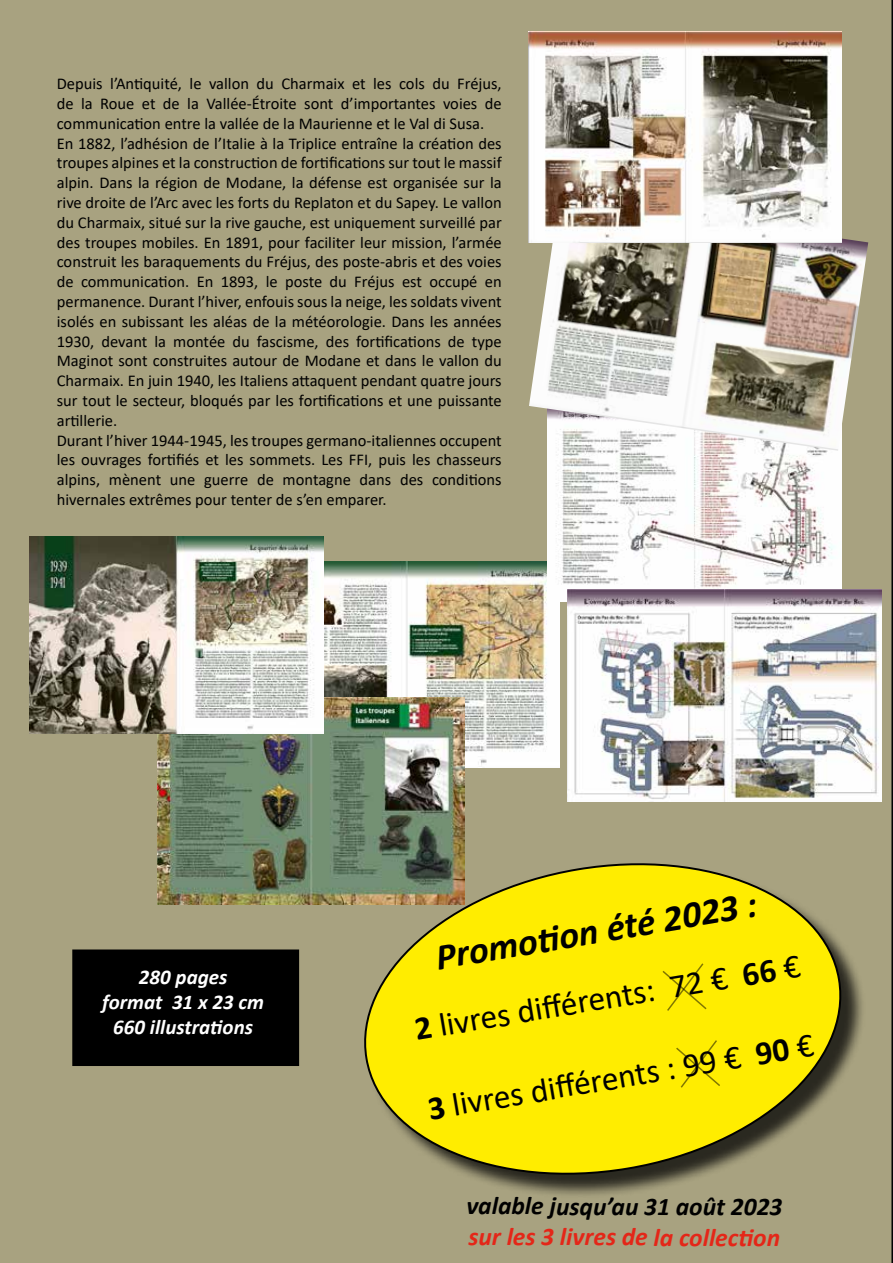
<style>
.page{position:relative;width:893px;height:1263px;background:#a8a280}
.page>*{position:absolute;margin:0;border:0;box-sizing:border-box;transform-origin:0 0}
.t1{font:italic 700 37.5px "Calibri";color:#000}
.t2{font:33.6px "Calibri";color:#000}
.t3{font:italic 700 25.5px "Calibri";color:#e42618}
.t4{font:italic 700 25.5px "Calibri";letter-spacing:-.005em;color:#000}
.t5{font:italic 700 21px/25.2px "Calibri";color:#fff;text-align:center}
.t6{font:16.5px/19.8px "Calibri";color:#000}
.s1{font-weight:700}
</style>
<div class="page">
<div style="left:73px;top:950px;width:225px;height:115px;background:#000"></div>
<div style="left:72px;top:949px;width:227px;height:117px;border:2px solid #000"></div>
<img style="left:324px;top:562px;width:235px;height:206px">
<img style="left:157px;top:698px;width:308px;height:206px">
<img style="left:30px;top:536px;width:294px;height:198px">
<img style="left:547px;top:451px;width:294px;height:150px">
<img style="left:529px;top:198px;width:339px;height:253px">
<img style="left:529px;top:32px;width:312px;height:210px">
<img style="left:568px;top:590px;width:314px;height:211px">
<div style="left:367px;top:866px;width:499px;height:333px;background:#000;opacity:.75"></div>
<svg style="left:353px;top:847px;width:500px;height:343px;background:#d5c824"></svg>
<svg style="left:674px;top:1038px;width:48px;height:51px;background:#f6e400"></svg>
<svg style="left:661px;top:962px;width:47px;height:50px;background:#f5e400"></svg>
<p class="t6" style="left:57px;top:73px;width:446px">Depuis l’Antiquité, le vallon du Charmaix et les cols du Fréjus, de la Roue et de la Vallée-Étroite sont d’importantes voies de communication entre la vallée de la Maurienne et le Val di Susa.<br>En 1882, l’adhésion de l’Italie à la Triplice entraîne la création des troupes alpines et la construction de fortifications sur tout le massif alpin. Dans la région de Modane, la défense est organisée sur la rive droite de l’Arc avec les forts du Replaton et du Sapey. Le vallon du Charmaix, situé sur la rive gauche, est uniquement surveillé par des troupes mobiles. En 1891, pour faciliter leur mission, l’armée construit les baraquements du Fréjus, des poste-abris et des voies de communication. En 1893, le poste du Fréjus est occupé en permanence. Durant l’hiver, enfouis sous la neige, les soldats vivent isolés en subissant les aléas de la météorologie. Dans les années 1930, devant la montée du fascisme, des fortifications de type Maginot sont construites autour de Modane et dans le vallon du Charmaix. En juin 1940, les Italiens attaquent pendant quatre jours sur tout le secteur, bloqués par les fortifications et une puissante artillerie.<br>Durant l’hiver 1944-1945, les troupes germano-italiennes occupent les ouvrages fortifiés et les sommets. Les FFI, puis les chasseurs alpins, mènent une guerre de montagne dans des conditions hivernales extrêmes pour tenter de s’en emparer.</p>
<p class="t5" style="left:102px;top:964px;width:163px">280 pages<br>format 31 x 23 cm<br>660 illustrations</p>
<h1 class="t1" style="left:431px;top:932px;width:327px;rotate:-10deg">Promoti on été 2023 :</h1>
<h2 class="t2" style="left:411px;top:1008px;width:392px;rotate:-10deg"><span class="s1">2</span> livres diff érents: 72 € <span class="s1">66</span> €</h2>
<h2 class="t2" style="left:424px;top:1087px;width:392px;rotate:-10deg"><span class="s1">3</span> livres diff érents : 99 € <span class="s1">90</span> €</h2>
<h3 class="t4" style="left:466px;top:1188px;width:318px">valable jusqu’au 31 août 2023</h3>
<h3 class="t3" style="left:468px;top:1219px;width:313px">sur les 3 livres de la collection</h3>
</div>
